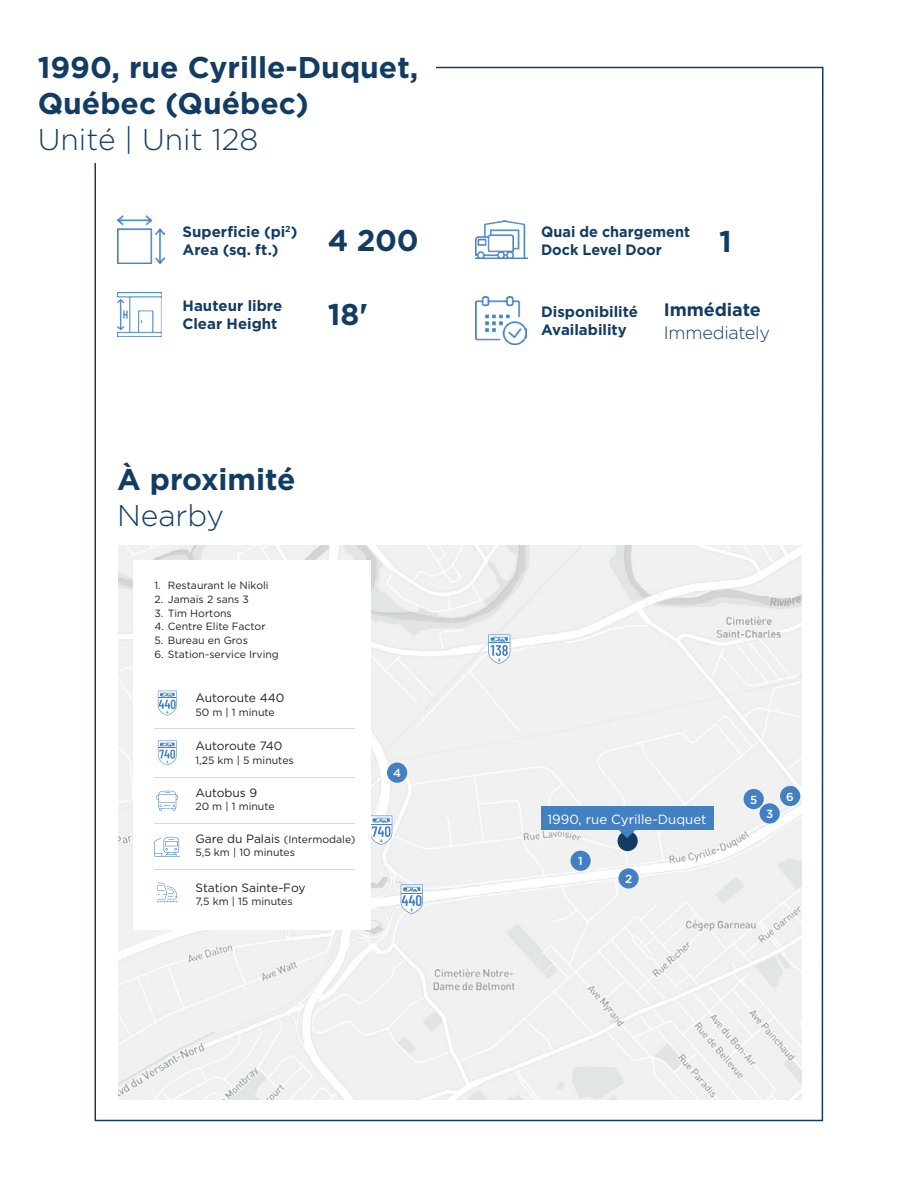
<style>
.page{position:relative;width:918px;height:1188px;background:#fff}
.page>*{position:absolute;margin:0;border:0;box-sizing:border-box;transform-origin:0 0}
.Titre_bold{font:700 30px/36px "Gotham";color:#133c63}
.Titre_light{font:300 30px "Gotham";color:#133c63}
.Tableau_Chiffres{font:700 30px "Gotham";color:#133c63}
.Tableau_Chiffres-2{font:300 18px/22.5px "Gotham";letter-spacing:-.015em;color:#133c63}
.Tableau_texte{font:700 15px/18px "Gotham";color:#133c63}
.Tableau_texte-2{font:700 15px/18px "Gotham";color:#133c63;scale:.96 1}
.Adresse_Carte{font:13.35px "Gotham";color:#fff}
.Location_Title{font:12px "Gotham";color:#231f20}
.Pines_Chiffres_Carte{font:500 11.7px "Gotham";color:#fff}
.Bullets_location{font:10.5px "Gotham";color:#231f20}
.Cate_info{font:10.5px "Gotham";color:#231f20}
.Location_Title-2{font:10.5px "Gotham";color:#231f20}
.t1{font:500 7.35px "Calibre";color:#fff}
.s1{font-size:12px}
.s2{font-weight:700}
</style>
<div class="page">
<img style="left:119px;top:546px;width:683px;height:554px">
<div style="left:618px;top:831px;width:20px;height:20px;background:#133c63;border-radius:50%"></div>
<svg style="left:619px;top:830px;width:16px;height:8px"></svg>
<div style="left:541px;top:806px;width:172px;height:24px;background:#4380c2"></div>
<svg style="left:488px;top:634px;width:22px;height:30px"></svg>
<div style="left:571px;top:851px;width:20px;height:20px;background:#4380c2;border-radius:50%"></div>
<div style="left:618px;top:868px;width:21px;height:21px;background:#4380c2;border-radius:50%"></div>
<div style="left:760px;top:803px;width:20px;height:21px;background:#4380c2;border-radius:50%"></div>
<div style="left:387px;top:763px;width:20px;height:20px;background:#4380c2;border-radius:50%"></div>
<div style="left:744px;top:789px;width:20px;height:20px;background:#4380c2;border-radius:50%"></div>
<div style="left:780px;top:786px;width:20px;height:20px;background:#4380c2;border-radius:50%"></div>
<svg style="left:370px;top:816px;width:22px;height:29px"></svg>
<svg style="left:401px;top:885px;width:22px;height:29px"></svg>
<img style="left:117px;top:216px;width:48px;height:47px">
<img style="left:117px;top:292px;width:45px;height:45px">
<img style="left:476px;top:220px;width:51px;height:39px">
<img style="left:476px;top:297px;width:51px;height:47px">
<div style="left:133px;top:561px;width:237px;height:369px;background:#fff"></div>
<hr style="left:154px;top:728px;width:201px;height:1px;background:#d8d9dc">
<hr style="left:154px;top:777px;width:201px;height:1px;background:#d8d9dc">
<hr style="left:154px;top:823px;width:201px;height:1px;background:#d8d9dc">
<hr style="left:154px;top:869px;width:201px;height:1px;background:#d8d9dc">
<svg style="left:157px;top:791px;width:21px;height:20px"></svg>
<svg style="left:154px;top:837px;width:26px;height:20px"></svg>
<svg style="left:157px;top:883px;width:21px;height:20px"></svg>
<svg style="left:158px;top:741px;width:19px;height:24px"></svg>
<svg style="left:158px;top:691px;width:19px;height:25px"></svg>
<p class="Titre_bold" style="left:38px;top:49px;width:382px">1990, rue Cyrille-Duquet,<br>Québec (Québec)</p>
<p class="Titre_light" style="left:38px;top:120px;width:222px">Unité | Unit 128</p>
<p class="Tableau_texte" style="left:183px;top:222px;width:116px">Superficie (pi<sup>2</sup>)<br>Area (sq. ft.)</p>
<p class="Tableau_Chiffres" style="left:328px;top:220px;width:93px">4 200</p>
<p class="Tableau_texte" style="left:183px;top:297px;width:101px">Hauteur libre<br>Clear Height</p>
<p class="Tableau_Chiffres" style="left:328px;top:295px;width:42px">18'</p>
<p class="Titre_bold" style="left:117px;top:461px;width:180px">À proximité</p>
<p class="Titre_light" style="left:117px;top:496px;width:109px">Nearby</p>
<p class="Bullets_location" style="left:154px;top:579px;width:116px">1. Restaurant le Nikoli</p>
<p class="Bullets_location" style="left:154px;top:592px;width:96px">2. Jamais 2 sans 3</p>
<p class="Bullets_location" style="left:154px;top:606px;width:79px">3. Tim Hortons</p>
<p class="Bullets_location" style="left:154px;top:620px;width:113px">4. Centre Elite Factor</p>
<p class="Bullets_location" style="left:154px;top:633px;width:95px">5. Bureau en Gros</p>
<p class="Bullets_location" style="left:154px;top:647px;width:126px">6. Station-service Irving</p>
<p class="Location_Title" style="left:195px;top:690px;width:90px">Autoroute 440</p>
<p class="Cate_info" style="left:195px;top:705px;width:81px">50 m | 1 minute</p>
<p class="Location_Title" style="left:195px;top:738px;width:89px">Autoroute 740</p>
<p class="Cate_info" style="left:195px;top:753px;width:100px">1,25 km | 5 minutes</p>
<p class="Location_Title" style="left:195px;top:785px;width:63px">Autobus 9</p>
<p class="Cate_info" style="left:195px;top:800px;width:81px">20 m | 1 minute</p>
<p class="Location_Title-2" style="left:195px;top:833px;width:162px"><span class="s1">Gare du Palais</span> (Intermodale)</p>
<p class="Cate_info" style="left:195px;top:846px;width:101px">5,5 km | 10 minutes</p>
<p class="Location_Title" style="left:195px;top:880px;width:112px">Station Sainte-Foy</p>
<p class="Cate_info" style="left:195px;top:895px;width:99px">7,5 km | 15 minutes</p>
<p class="Pines_Chiffres_Carte" style="left:393px;top:766px;width:9px">4</p>
<p class="t1" style="left:395px;top:768px;width:5px">4</p>
<p class="Tableau_texte-2" style="left:541px;top:222px;width:157px">Quai de chargement<br>Dock Level Door</p>
<p class="Tableau_Chiffres" style="left:719px;top:221px;width:14px">1</p>
<p class="Tableau_texte" style="left:541px;top:303px;width:99px">Disponibilité<br>Availability</p>
<p class="Tableau_Chiffres-2" style="left:664px;top:298px;width:108px"><span class="s2">Immédiate<br></span>Immediately</p>
<p class="Adresse_Carte" style="left:547px;top:810px;width:161px">1990, rue Cyrille-Duquet</p>
<p class="Pines_Chiffres_Carte" style="left:578px;top:854px;width:6px">1</p>
<p class="Pines_Chiffres_Carte" style="left:625px;top:871px;width:9px">2</p>
<p class="t1" style="left:580px;top:856px;width:4px">1</p>
<p class="t1" style="left:628px;top:875px;width:5px">2</p>
<p class="Pines_Chiffres_Carte" style="left:750px;top:792px;width:9px">5</p>
<p class="Pines_Chiffres_Carte" style="left:786px;top:789px;width:9px">6</p>
<p class="t1" style="left:790px;top:793px;width:5px">7</p>
<p class="t1" style="left:753px;top:796px;width:5px">5</p>
<p class="Pines_Chiffres_Carte" style="left:766px;top:806px;width:9px">3</p>
<p class="t1" style="left:768px;top:810px;width:5px">3</p>
</div>
